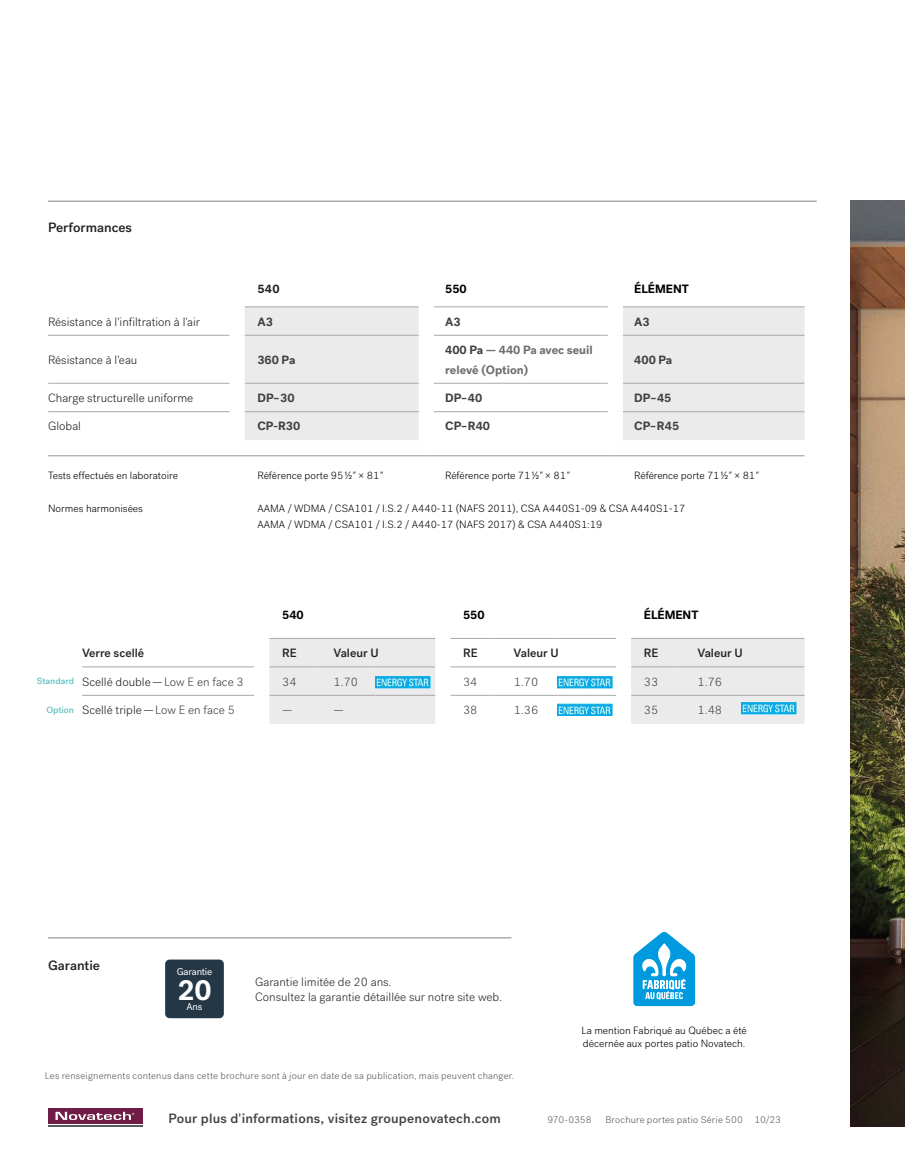
<style>
.page{position:relative;width:905px;height:1175px;background:#fff}
.page>*{position:absolute;margin:0;border:0;box-sizing:border-box;transform-origin:0 0}
.t1{font:700 28.65px "Post Grotesk";color:#fff}
.t2{font:500 13.5px "Post Grotesk";letter-spacing:.015em;color:#414042}
.t3{font:500 13.5px "Post Grotesk";color:#222223}
.t4{font:300 12px "Post Grotesk";color:#222223}
.t5{font:300 12px/15px "Post Grotesk";color:#292829}
.t6{font:700 12px "Post Grotesk";color:#414042}
.t7{font:500 12px "Post Grotesk";color:#222223}
.t8{font:700 12px/19.5px "Post Grotesk";color:#6d6e71}
.t9{font:300 12px "Post Grotesk";color:#414042}
.t10{font:700 12px "Post Grotesk";color:#000}
.t11{font:700 12px "Post Grotesk";color:#222223}
.t12{font:300 10.5px/15.8px "Post Grotesk";color:#000}
.t13{font:9.9px "Post Grotesk";letter-spacing:-.02em;color:#fff}
.t14{font:300 9.75px "Post Grotesk";letter-spacing:.015em;color:#58595b}
.s1{color:#414042}
.s2{font-style:italic}
.s3{font-weight:500;font-size:9px;color:#65c2c2}
</style>
<div class="page">
<img style="left:850px;top:201px;width:54px;height:925px">
<hr style="left:48px;top:937px;width:463px;height:1px;background:#808285">
<hr style="left:48px;top:201px;width:768px;height:1px;background:#808285">
<svg style="left:245px;top:307px;width:559px;height:133px;fill:#ebebec"></svg>
<hr style="left:245px;top:306px;width:174px;height:1px;background:#a7a9ac">
<hr style="left:434px;top:306px;width:174px;height:1px;background:#a7a9ac">
<hr style="left:623px;top:306px;width:181px;height:1px;background:#a7a9ac">
<hr style="left:48px;top:335px;width:182px;height:1px;background:#a7a9ac">
<hr style="left:245px;top:335px;width:174px;height:1px;background:#a7a9ac">
<hr style="left:434px;top:335px;width:174px;height:1px;background:#a7a9ac">
<hr style="left:623px;top:335px;width:181px;height:1px;background:#a7a9ac">
<hr style="left:48px;top:383px;width:182px;height:1px;background:#a7a9ac">
<hr style="left:245px;top:383px;width:174px;height:1px;background:#a7a9ac">
<hr style="left:434px;top:383px;width:174px;height:1px;background:#a7a9ac">
<hr style="left:623px;top:383px;width:181px;height:1px;background:#a7a9ac">
<hr style="left:48px;top:411px;width:182px;height:1px;background:#a7a9ac">
<hr style="left:245px;top:411px;width:174px;height:1px;background:#a7a9ac">
<hr style="left:434px;top:411px;width:174px;height:1px;background:#a7a9ac">
<hr style="left:623px;top:411px;width:181px;height:1px;background:#a7a9ac">
<div style="left:419px;top:307px;width:15px;height:28px;background:#fff"></div>
<div style="left:608px;top:307px;width:15px;height:28px;background:#fff"></div>
<div style="left:419px;top:335px;width:15px;height:48px;background:#fff"></div>
<div style="left:608px;top:335px;width:15px;height:48px;background:#fff"></div>
<div style="left:419px;top:383px;width:15px;height:29px;background:#fff"></div>
<div style="left:608px;top:383px;width:15px;height:29px;background:#fff"></div>
<div style="left:419px;top:412px;width:15px;height:28px;background:#fff"></div>
<div style="left:608px;top:412px;width:15px;height:28px;background:#fff"></div>
<hr style="left:48px;top:455px;width:189px;height:1px;background:#a7a9ac">
<hr style="left:237px;top:455px;width:189px;height:1px;background:#a7a9ac">
<hr style="left:426px;top:455px;width:189px;height:1px;background:#a7a9ac">
<hr style="left:615px;top:455px;width:189px;height:1px;background:#a7a9ac">
<svg style="left:269px;top:639px;width:535px;height:84px;fill:#ebebec"></svg>
<hr style="left:82px;top:666px;width:172px;height:1px;background:#a7a9ac">
<hr style="left:82px;top:695px;width:172px;height:1px;background:#a7a9ac">
<hr style="left:269px;top:666px;width:44px;height:1px;background:#a7a9ac">
<hr style="left:313px;top:666px;width:62px;height:1px;background:#a7a9ac">
<hr style="left:375px;top:666px;width:60px;height:1px;background:#a7a9ac">
<hr style="left:450px;top:666px;width:43px;height:1px;background:#a7a9ac">
<hr style="left:493px;top:666px;width:64px;height:1px;background:#a7a9ac">
<hr style="left:557px;top:666px;width:59px;height:1px;background:#a7a9ac">
<hr style="left:269px;top:695px;width:44px;height:1px;background:#a7a9ac">
<hr style="left:313px;top:695px;width:62px;height:1px;background:#a7a9ac">
<hr style="left:375px;top:695px;width:60px;height:1px;background:#a7a9ac">
<hr style="left:450px;top:695px;width:43px;height:1px;background:#a7a9ac">
<hr style="left:493px;top:695px;width:64px;height:1px;background:#a7a9ac">
<hr style="left:557px;top:695px;width:59px;height:1px;background:#a7a9ac">
<hr style="left:631px;top:666px;width:46px;height:1px;background:#a7a9ac">
<hr style="left:677px;top:666px;width:64px;height:1px;background:#a7a9ac">
<hr style="left:741px;top:666px;width:63px;height:1px;background:#a7a9ac">
<hr style="left:631px;top:695px;width:46px;height:1px;background:#a7a9ac">
<hr style="left:677px;top:695px;width:64px;height:1px;background:#a7a9ac">
<hr style="left:741px;top:695px;width:63px;height:1px;background:#a7a9ac">
<hr style="left:269px;top:638px;width:44px;height:1px;background:#a7a9ac">
<hr style="left:313px;top:638px;width:62px;height:1px;background:#a7a9ac">
<hr style="left:375px;top:638px;width:60px;height:1px;background:#a7a9ac">
<hr style="left:450px;top:638px;width:43px;height:1px;background:#a7a9ac">
<hr style="left:493px;top:638px;width:64px;height:1px;background:#a7a9ac">
<hr style="left:557px;top:638px;width:59px;height:1px;background:#a7a9ac">
<hr style="left:631px;top:638px;width:46px;height:1px;background:#a7a9ac">
<hr style="left:677px;top:638px;width:64px;height:1px;background:#a7a9ac">
<hr style="left:741px;top:638px;width:63px;height:1px;background:#a7a9ac">
<div style="left:616px;top:638px;width:15px;height:29px;background:#fff"></div>
<div style="left:435px;top:667px;width:15px;height:28px;background:#fff"></div>
<div style="left:616px;top:667px;width:15px;height:28px;background:#fff"></div>
<div style="left:616px;top:695px;width:15px;height:28px;background:#fff"></div>
<div style="left:435px;top:638px;width:15px;height:29px;background:#fff"></div>
<div style="left:435px;top:695px;width:15px;height:28px;background:#fff"></div>
<img style="left:375px;top:676px;width:55px;height:12px">
<img style="left:557px;top:676px;width:55px;height:12px">
<img style="left:557px;top:703px;width:55px;height:12px">
<img style="left:741px;top:702px;width:55px;height:12px">
<div style="left:48px;top:1107px;width:95px;height:16px;background:#6f1d46"></div>
<svg style="left:55px;top:1111px;width:79px;height:8px"></svg>
<hr style="left:48px;top:1125px;width:95px;height:2px;background:#5a5b5d">
<div style="left:165px;top:959px;width:59px;height:59px;background:#243746;border-radius:5px"></div>
<svg style="left:633px;top:931px;width:62px;height:75px"></svg>
<p class="t3" style="left:48px;top:219px;width:85px">Performances</p>
<p class="t11" style="left:257px;top:281px;width:24px">540</p>
<p class="t10" style="left:445px;top:281px;width:23px">550</p>
<p class="t10" style="left:634px;top:281px;width:56px">ÉLÉMENT</p>
<p class="t4" style="left:48px;top:314px;width:153px">Résistance à l'infiltration à l'air</p>
<p class="t6" style="left:257px;top:314px;width:17px">A3</p>
<p class="t6" style="left:445px;top:314px;width:17px">A3</p>
<p class="t6" style="left:634px;top:314px;width:17px">A3</p>
<p class="t4" style="left:48px;top:353px;width:91px">Résistance à l'eau</p>
<p class="t6" style="left:257px;top:352px;width:40px">360 Pa</p>
<p class="t8" style="left:445px;top:340px;width:149px"><span class="s1">400 Pa</span> — 440 Pa avec seuil relevé (Option)</p>
<p class="t6" style="left:634px;top:352px;width:40px">400 Pa</p>
<p class="t4" style="left:48px;top:391px;width:147px">Charge structurelle uniforme</p>
<p class="t6" style="left:257px;top:390px;width:39px">DP–30</p>
<p class="t6" style="left:445px;top:390px;width:39px">DP–40</p>
<p class="t6" style="left:634px;top:390px;width:39px">DP–45</p>
<p class="t4" style="left:48px;top:419px;width:35px">Global</p>
<p class="t6" style="left:257px;top:418px;width:44px">CP-R30</p>
<p class="t6" style="left:445px;top:418px;width:46px">CP–R40</p>
<p class="t6" style="left:634px;top:418px;width:46px">CP–R45</p>
<p class="t12" style="left:48px;top:467px;width:131px">Tests effectués en laboratoire</p>
<p class="t12" style="left:257px;top:467px;width:127px">Référence porte 951/2<span class="s2">"</span> × 81<span class="s2">"</span></p>
<p class="t12" style="left:445px;top:467px;width:126px">Référence porte 711/2<span class="s2">"</span> × 81<span class="s2">"</span></p>
<p class="t12" style="left:634px;top:467px;width:126px">Référence porte 711/2<span class="s2">"</span> × 81<span class="s2">"</span></p>
<p class="t12" style="left:48px;top:501px;width:96px">Normes harmonisées</p>
<p class="t12" style="left:257px;top:501px;width:429px">AAMA / WDMA / CSA101 / I.S.2 / A440-11 (NAFS 2011), CSA A440S1-09 &amp; CSA A440S1-17<br>AAMA / WDMA / CSA101 / I.S.2 / A440-17 (NAFS 2017) &amp; CSA A440S1:19</p>
<p class="t10" style="left:282px;top:607px;width:23px">540</p>
<p class="t10" style="left:463px;top:607px;width:23px">550</p>
<p class="t10" style="left:644px;top:607px;width:56px">ÉLÉMENT</p>
<p class="t7" style="left:82px;top:646px;width:64px">Verre scellé</p>
<p class="t7" style="left:282px;top:646px;width:16px">RE</p>
<p class="t7" style="left:333px;top:646px;width:47px">Valeur U</p>
<p class="t7" style="left:463px;top:646px;width:16px">RE</p>
<p class="t7" style="left:513px;top:646px;width:47px">Valeur U</p>
<p class="t7" style="left:644px;top:646px;width:16px">RE</p>
<p class="t7" style="left:697px;top:646px;width:47px">Valeur U</p>
<p class="t4" style="left:37px;top:674px;width:208px"><span class="s3">Standard</span> Scellé double—<span class="s1">Low E en face 3</span></p>
<p class="t9" style="left:282px;top:674px;width:16px">34</p>
<p class="t9" style="left:333px;top:674px;width:26px">1.70</p>
<p class="t9" style="left:463px;top:674px;width:16px">34</p>
<p class="t9" style="left:513px;top:674px;width:26px">1.70</p>
<p class="t9" style="left:644px;top:674px;width:16px">33</p>
<p class="t9" style="left:697px;top:674px;width:26px">1.76</p>
<p class="t4" style="left:46px;top:703px;width:190px"><span class="s3">Option</span> Scellé triple—<span class="s1">Low E en face 5</span></p>
<p class="t9" style="left:282px;top:703px;width:12px">—</p>
<p class="t9" style="left:333px;top:703px;width:12px">—</p>
<p class="t9" style="left:463px;top:703px;width:16px">38</p>
<p class="t9" style="left:513px;top:703px;width:26px">1.36</p>
<p class="t9" style="left:644px;top:703px;width:16px">35</p>
<p class="t9" style="left:697px;top:703px;width:26px">1.48</p>
<p class="t3" style="left:48px;top:956px;width:53px">Garantie</p>
<p class="t13" style="left:177px;top:965px;width:37px">Garantie</p>
<h1 class="t1" style="left:177px;top:971px;width:36px">20</h1>
<p class="t13" style="left:186px;top:1001px;width:18px">Ans</p>
<p class="t5" style="left:255px;top:974px;width:248px">Garantie limitée de 20 ans.<br>Consultez la garantie détaillée sur notre site web.</p>
<p class="t14" style="left:45px;top:1069px;width:471px">Les renseignements contenus dans cette brochure sont à jour en date de sa publication, mais peuvent changer.</p>
<p class="t12" style="left:581px;top:1023px;width:167px;line-height:13.5px">La mention Fabriqué au Québec a été décernée aux portes patio Novatech.</p>
<p class="t2" style="left:168px;top:1109px;width:334px">Pour plus d'informations, visitez groupenovatech.com</p>
<p class="t14" style="left:547px;top:1113px;width:46px">970-0358</p>
<p class="t14" style="left:605px;top:1113px;width:177px">Brochure portes patio Série 500 10/23</p>
</div>
